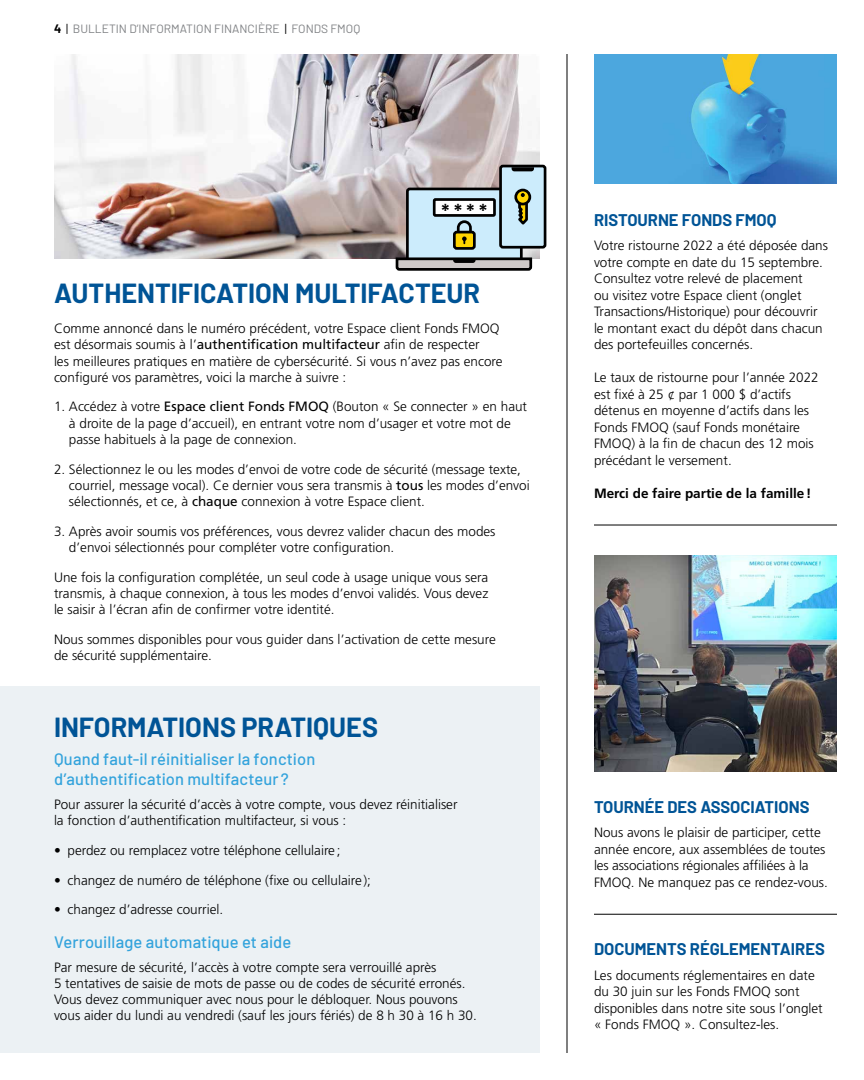
<style>
.page{position:relative;width:864px;height:1080px;background:#fff}
.page>*{position:absolute;margin:0;border:0;box-sizing:border-box;transform-origin:0 0}
.t1{font:700 27px "Barlow";color:#005496}
.t2{font:700 21.6px "Gotham";color:#000}
.t3{font:500 16.5px/19.8px "Barlow";letter-spacing:.005em;color:#33a3dc}
.t4{font:700 16.5px "Barlow";color:#005496}
.t5{font:300 13.5px/16.5px "Frutiger LT Pro";color:#000}
.t6{font:700 13.5px "Frutiger LT Pro";color:#000}
.t7{font:12px "Barlow";color:#808285}
.s1{font-weight:700;color:#000}
.s2{color:#000}
.s3{font-weight:400}
</style>
<div class="page">
<div style="left:0;top:687px;width:540px;height:366px;background:#ecf1f4"></div>
<hr style="left:594px;top:525px;width:243px;height:1px;background:#000">
<hr style="left:594px;top:914px;width:243px;height:1px;background:#000">
<hr style="left:567px;top:54px;width:1px;height:999px;background:#000">
<img style="left:54px;top:54px;width:486px;height:204px">
<div style="left:407px;top:189px;width:114px;height:74px;background:#ccecfc;border-radius:2px"></div>
<div style="left:406px;top:188px;width:117px;height:76px;border:3px solid #000;border-radius:2px"></div>
<div style="left:434px;top:200px;width:60px;height:15px;background:#fff"></div>
<div style="left:433px;top:198px;width:63px;height:19px;border:3px solid #000"></div>
<div style="left:501px;top:166px;width:44px;height:81px;background:#ccecfc;border-radius:2px"></div>
<div style="left:499px;top:165px;width:47px;height:84px;border:3px solid #000;border-radius:2px"></div>
<svg style="left:394px;top:256px;width:139px;height:15px;background:#7b7b7b"></svg>
<svg style="left:512px;top:167px;width:22px;height:4px"></svg>
<div style="left:454px;top:232px;width:20px;height:16px;background:#ffd400;border-radius:2px"></div>
<div style="left:453px;top:231px;width:23px;height:19px;border:3px solid #000;border-radius:2px"></div>
<svg style="left:456px;top:220px;width:17px;height:24px"></svg>
<div style="left:514px;top:189px;width:17px;height:16px;border:3px solid #000;border-radius:50%"></div>
<svg style="left:516px;top:193px;width:13px;height:32px"></svg>
<img style="left:594px;top:555px;width:243px;height:216px">
<img style="left:594px;top:54px;width:243px;height:129px">
<p class="t7" style="left:54px;top:20px;width:308px"><span class="s1">4</span> <span class="s2">|</span> BULLETIN D’INFORMATION FINANCIÈRE <span class="s2">|</span> FONDS FMOQ</p>
<h2 class="t2" style="left:441px;top:199px;width:48px">****</h2>
<h1 class="t1" style="left:54px;top:274px;width:428px">AUTHENTIFICATION MULTIFACTEUR</h1>
<p class="t5" style="left:54px;top:320px;width:450px">Comme annoncé dans le numéro précédent, votre Espace client Fonds FMOQ est désormais soumis à l’<span class="s3">authentification multifacteur</span> afin de respecter<br>les meilleures pratiques en matière de cybersécurité. Si vous n’avez pas encore configuré vos paramètres, voici la marche à suivre :</p>
<p class="t5" style="left:69px;top:399px;width:460px;text-indent:-15px">1. Accédez à votre <span class="s3">Espace client Fonds FMOQ</span> (Bouton « Se connecter » en haut à droite de la page d’accueil), en entrant votre nom d’usager et votre mot de passe habituels à la page de connexion.</p>
<p class="t5" style="left:69px;top:461px;width:462px;text-indent:-15px">2. Sélectionnez le ou les modes d’envoi de votre code de sécurité (message texte, courriel, message vocal). Ce dernier vous sera transmis à <span class="s3">tous</span> les modes d’envoi sélectionnés, et ce, à <span class="s3">chaque</span> connexion à votre Espace client.</p>
<p class="t5" style="left:69px;top:523px;width:428px;text-indent:-15px">3. Après avoir soumis vos préférences, vous devrez valider chacun des modes d’envoi sélectionnés pour compléter votre configuration.</p>
<p class="t5" style="left:54px;top:569px;width:436px;text-align:justify">Une fois la configuration complétée, un seul code à usage unique vous sera transmis, à chaque connexion, à tous les modes d’envoi validés. Vous devez le saisir à l’écran afin de confirmer votre identité.</p>
<p class="t5" style="left:54px;top:631px;width:443px">Nous sommes disponibles pour vous guider dans l’activation de cette mesure de sécurité supplémentaire.</p>
<h1 class="t1" style="left:54px;top:707px;width:326px">INFORMATIONS PRATIQUES</h1>
<p class="t3" style="left:54px;top:748px;width:263px">Quand faut-il réinitialiser la fonction d’authentification multifacteur ?</p>
<p class="t5" style="left:54px;top:796px;width:405px">Pour assurer la sécurité d’accès à votre compte, vous devez réinitialiser la fonction d’authentification multifacteur, si vous :</p>
<p class="t5" style="left:54px;top:842px;width:288px">• perdez ou remplacez votre téléphone cellulaire ;</p>
<p class="t5" style="left:54px;top:872px;width:319px">• changez de numéro de téléphone (fixe ou cellulaire );</p>
<p class="t5" style="left:54px;top:901px;width:171px">• changez d’adresse courriel.</p>
<p class="t3" style="left:54px;top:930px;width:239px">Verrouillage automatique et aide</p>
<p class="t5" style="left:54px;top:959px;width:424px">Par mesure de sécurité, l’accès à votre compte sera verrouillé après<br>5 tentatives de saisie de mots de passe ou de codes de sécurité erronés.<br>Vous devez communiquer avec nous pour le débloquer. Nous pouvons vous aider du lundi au vendredi (sauf les jours fériés) de 8 h 30 à 16 h 30.</p>
<p class="t4" style="left:594px;top:207px;width:184px">RISTOURNE FONDS FMOQ</p>
<p class="t5" style="left:594px;top:237px;width:236px">Votre ristourne 2022 a été déposée dans votre compte en date du 15 septembre.<br>Consultez votre relevé de placement<br>ou visitez votre Espace client (onglet Transactions/Historique) pour découvrir le montant exact du dépôt dans chacun des portefeuilles concernés.</p>
<p class="t5" style="left:594px;top:369px;width:226px">Le taux de ristourne pour l’année 2022 est fixé à 25 ¢ par 1 000 $ d’actifs détenus en moyenne d’actifs dans les<br>Fonds FMOQ (sauf Fonds monétaire<br>FMOQ) à la fin de chacun des 12 mois précédant le versement.</p>
<p class="t6" style="left:594px;top:485px;width:219px">Merci de faire partie de la famille!</p>
<p class="t4" style="left:594px;top:795px;width:217px">TOURNÉE DES ASSOCIATIONS</p>
<p class="t5" style="left:594px;top:825px;width:235px">Nous avons le plaisir de participer, cette année encore, aux assemblées de toutes les associations régionales affiliées à la FMOQ. Ne manquez pas ce rendez-vous.</p>
<p class="t4" style="left:594px;top:937px;width:232px">DOCUMENTS RÉGLEMENTAIRES</p>
<p class="t5" style="left:594px;top:967px;width:230px">Les documents réglementaires en date du 30 juin sur les Fonds FMOQ sont disponibles dans notre site sous l’onglet « Fonds FMOQ ». Consultez-les.</p>
</div>
